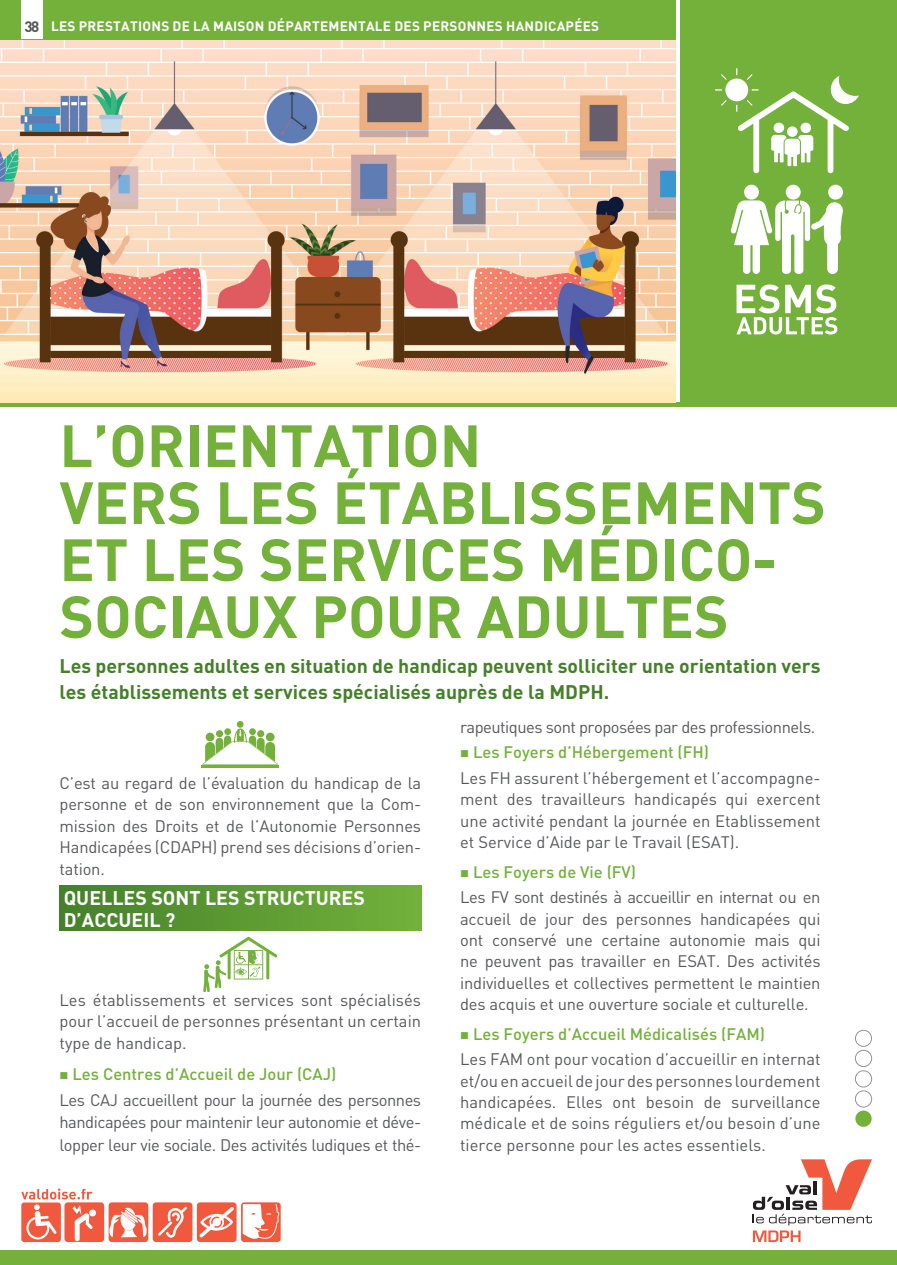
<style>
.page{position:relative;width:897px;height:1265px;background:#fff}
.page>*{position:absolute;margin:0;border:0;box-sizing:border-box;transform-origin:0 0}
.t1{font:700 58.5px/57px "DIN";color:#73b13b}
.t2{font:700 19.5px/25.5px "DIN";color:#45802a}
.t3{font:700 19.5px/22.2px "DIN";color:#fff}
.t4{font:16.5px/21.3px "DIN";letter-spacing:-.01em;color:#57585a;text-align:justify}
.t5{font:16.5px/26.4px "DIN";letter-spacing:-.03em;color:#57585a}
.t6{font:700 15px "DIN";color:#57585a}
.t7{font:700 13.5px "DIN";letter-spacing:.02em;color:#fff}
.s1{color:#73b13b}
.s2{font-weight:500;color:#73b13b}
</style>
<div class="page">
<div style="left:59px;top:885px;width:362px;height:45px;background:linear-gradient(to right,#44812a,#73b13b)"></div>
<div style="left:680px;top:0;width:217px;height:402px;background:#73b13b"></div>
<div style="left:0;top:0;width:675px;height:41px;background:#73b13b"></div>
<div style="left:0;top:1250px;width:897px;height:14px;background:#73b13b"></div>
<div style="left:0;top:402px;width:897px;height:5px;background:#73b13b"></div>
<svg style="left:21px;top:1188px;width:260px;height:54px"></svg>
<svg style="left:753px;top:1159px;width:119px;height:83px"></svg>
<div style="left:855px;top:1110px;width:16px;height:16px;background:#73b13b;border-radius:50%"></div>
<div style="left:855px;top:1049px;width:17px;height:18px;border:1px solid #939598;border-radius:50%"></div>
<div style="left:855px;top:1070px;width:17px;height:17px;border:1px solid #939598;border-radius:50%"></div>
<div style="left:855px;top:1090px;width:17px;height:17px;border:1px solid #939598;border-radius:50%"></div>
<div style="left:855px;top:1030px;width:17px;height:16px;border:1px solid #939598;border-radius:50%"></div>
<hr style="left:201px;top:765px;width:78px;height:2px;background:#73b13b">
<svg style="left:202px;top:721px;width:76px;height:43px"></svg>
<svg style="left:203px;top:936px;width:74px;height:56px"></svg>
<img style="left:0;top:41px;width:675px;height:361px">
<div style="left:21px;top:0;width:21px;height:38px;background:#fff"></div>
<div style="left:744px;top:185px;width:15px;height:15px;background:#fff;border-radius:50%"></div>
<div style="left:785px;top:185px;width:15px;height:15px;background:#fff;border-radius:50%"></div>
<div style="left:828px;top:185px;width:15px;height:15px;background:#fff;border-radius:50%"></div>
<svg style="left:730px;top:200px;width:113px;height:74px"></svg>
<svg style="left:736px;top:284px;width:101px;height:50px"></svg>
<div style="left:725px;top:79px;width:23px;height:22px;background:#fff;border-radius:50%"></div>
<svg style="left:715px;top:89px;width:7px;height:2px"></svg>
<svg style="left:721px;top:74px;width:5px;height:6px"></svg>
<svg style="left:721px;top:100px;width:5px;height:6px"></svg>
<svg style="left:736px;top:68px;width:123px;height:105px"></svg>
<p class="t6" style="left:24px;top:17px;width:16px">38</p>
<p class="t7" style="left:51px;top:17px;width:549px">LES PRESTATIONS DE LA MAISON DÉPARTEMENTALE DES PERSONNES HANDICAPÉES</p>
<h1 class="t1" style="left:59px;top:415px;width:767px">L’ORIENTATION<br>VERS LES ÉTABLISSEMENTS<br>ET LES SERVICES MÉDICO-<br>SOCIAUX POUR ADULTES</h1>
<p class="t2" style="left:59px;top:652px;width:762px">Les personnes adultes en situation de handicap peuvent solliciter une orientation vers les établissements et services spécialisés auprès de la MDPH.</p>
<p class="t4" style="left:59px;top:772px;width:363px">C’est au regard de l’évaluation du handicap de la personne et de son environnement que la Com&shy;mission des Droits et de l’Autonomie Personnes Handicapées (CDAPH) prend ses décisions d’orien&shy;tation.</p>
<p class="t3" style="left:64px;top:886px;width:303px">QUELLES SONT LES STRUCTURES<br>D’ACCUEIL ?</p>
<p class="t4" style="left:59px;top:988px;width:363px;line-height:21.8px">Les établissements et services sont spécialisés pour l’accueil de personnes présentant un certain type de handicap.</p>
<p class="t5" style="left:59px;top:1060px;width:363px"><span class="s1">■</span> <span class="s2">Les Centres d’Accueil de Jour (CAJ)<br></span>Les CAJ accueillent pour la journée des personnes</p>
<p class="t5" style="left:59px;top:1111px;width:363px;line-height:22.2px">handicapées pour maintenir leur autonomie et déve&shy;lopper leur vie sociale. Des activités ludiques et thé-</p>
<p class="t5" style="left:460px;top:713px;width:356px">rapeutiques sont proposées par des professionnels.</p>
<p class="t4" style="left:460px;top:739px;width:362px;line-height:25.5px"><span class="s1">■</span> <span class="s2">Les Foyers d’Hébergement (FH)<br></span>Les FH assurent l’hébergement et l’accompagne-</p>
<p class="t4" style="left:460px;top:788px;width:362px">ment des travailleurs handicapés qui exercent une activité pendant la journée en Etablissement et Service d’Aide par le Travail (ESAT).</p>
<p class="t5" style="left:460px;top:858px;width:362px;line-height:25.5px"><span class="s1">■</span> <span class="s2">Les Foyers de Vie (FV)<br></span>Les FV sont destinés à accueillir en internat ou en</p>
<p class="t4" style="left:460px;top:907px;width:362px">accueil de jour des personnes handicapées qui ont conservé une certaine autonomie mais qui ne peuvent pas travailler en ESAT. Des activités individuelles et collectives permettent le maintien des acquis et une ouverture sociale et culturelle.</p>
<p class="t4" style="left:460px;top:1020px;width:362px;line-height:25.7px"><span class="s1">■</span> <span class="s2">Les Foyers d’Accueil Médicalisés (FAM)<br></span>Les FAM ont pour vocation d’accueillir en internat</p>
<p class="t4" style="left:460px;top:1069px;width:362px">et/ou en accueil de jour des personnes lourdement handicapées. Elles ont besoin de surveillance médicale et de soins réguliers et/ou besoin d’une tierce personne pour les actes essentiels.</p>
</div>
